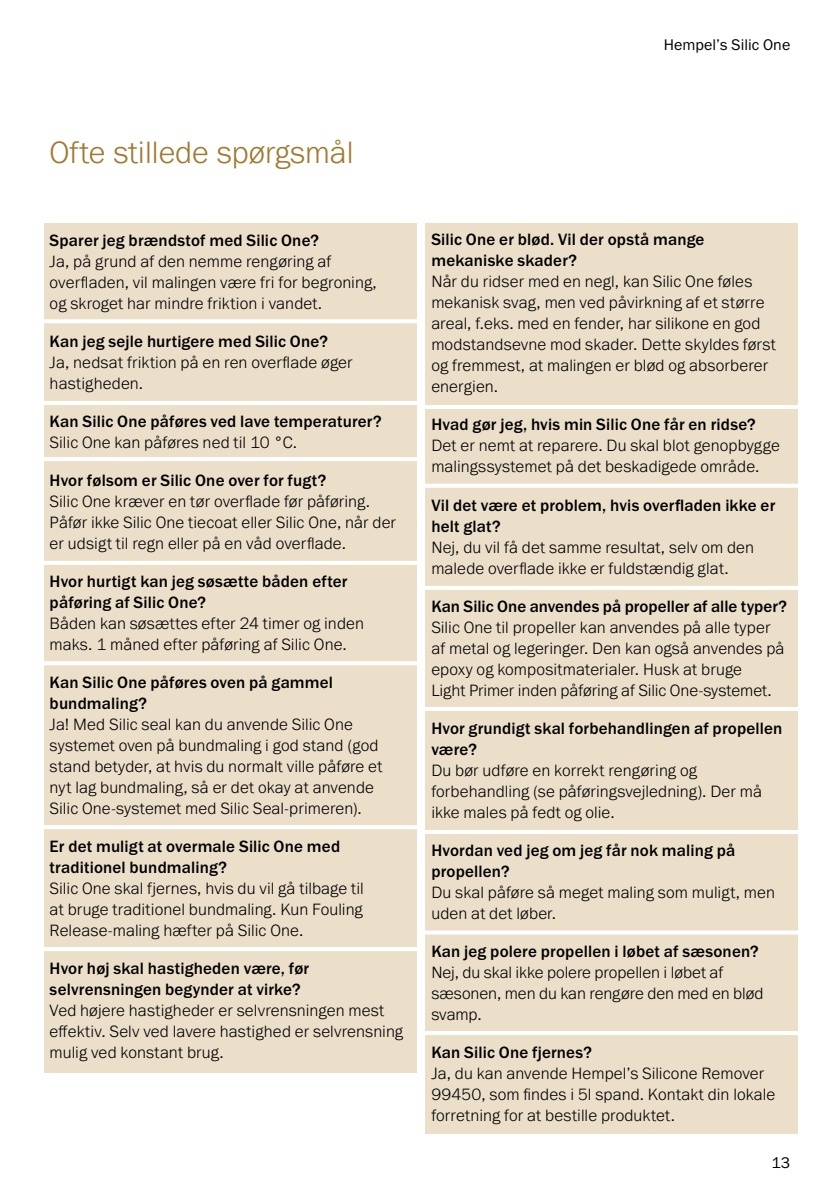
<style>
.page{position:relative;width:840px;height:1191px;background:#fff}
.page>*{position:absolute;margin:0;border:0;box-sizing:border-box;transform-origin:0 0}
.t1{font:300 32px "Franklin Gothic URW";color:#a07a30}
.t2{font:300 17px/21px "Franklin Gothic URW";letter-spacing:.005em;color:#000}
.t3{font:500 17px/21px "Franklin Gothic URW";letter-spacing:.01em;color:#000}
.t4{font:16px "Franklin Gothic URW Boo";color:#000}
</style>
<div class="page">
<div style="left:44px;top:223px;width:372px;height:849px;background:#ecdfca"></div>
<div style="left:425px;top:223px;width:372px;height:911px;background:#ecdfca"></div>
<svg style="left:44px;top:319px;width:373px;height:4px"></svg>
<hr style="left:35px;top:401px;width:385px;height:4px;background:#fff">
<hr style="left:35px;top:457px;width:385px;height:4px;background:#fff">
<hr style="left:35px;top:561px;width:385px;height:4px;background:#fff">
<svg style="left:44px;top:661px;width:373px;height:4px"></svg>
<hr style="left:35px;top:825px;width:385px;height:4px;background:#fff">
<hr style="left:35px;top:947px;width:385px;height:4px;background:#fff">
<svg style="left:425px;top:930px;width:373px;height:4px"></svg>
<hr style="left:422px;top:830px;width:384px;height:4px;background:#fff">
<hr style="left:422px;top:707px;width:384px;height:4px;background:#fff">
<hr style="left:422px;top:586px;width:384px;height:4px;background:#fff">
<svg style="left:425px;top:484px;width:373px;height:4px"></svg>
<hr style="left:422px;top:405px;width:384px;height:4px;background:#fff">
<hr style="left:422px;top:1031px;width:384px;height:4px;background:#fff">
<p class="t4" style="left:663px;top:34px;width:128px">Hempel’s Silic One</p>
<h1 class="t1" style="left:50px;top:133px;width:305px">Ofte stillede spørgsmål</h1>
<p class="t3" style="left:50px;top:229px;width:271px">Sparer jeg brændstof med Silic One?</p>
<p class="t2" style="left:50px;top:250px;width:328px">Ja, på grund af den nemme rengøring af overfladen, vil malingen være fri for begroning, og skroget har mindre friktion i vandet.</p>
<p class="t3" style="left:50px;top:330px;width:279px">Kan jeg sejle hurtigere med Silic One?</p>
<p class="t2" style="left:50px;top:351px;width:304px">Ja, nedsat friktion på en ren overflade øger hastigheden.</p>
<p class="t3" style="left:50px;top:410px;width:333px">Kan Silic One påføres ved lave temperaturer?</p>
<p class="t2" style="left:50px;top:431px;width:249px">Silic One kan påføres ned til 10 °C.</p>
<p class="t3" style="left:50px;top:469px;width:278px">Hvor følsom er Silic One over for fugt?</p>
<p class="t2" style="left:50px;top:490px;width:348px">Silic One kræver en tør overflade før påføring.<br>Påfør ikke Silic One tiecoat eller Silic One, når der er udsigt til regn eller på en våd overflade.</p>
<p class="t3" style="left:50px;top:570px;width:299px">Hvor hurtigt kan jeg søsætte båden efter påføring af Silic One?</p>
<p class="t2" style="left:50px;top:612px;width:315px">Båden kan søsættes efter 24 timer og inden maks. 1 måned efter påføring af Silic One.</p>
<p class="t3" style="left:50px;top:671px;width:285px">Kan Silic One påføres oven på gammel bundmaling?</p>
<p class="t2" style="left:50px;top:713px;width:334px">Ja! Med Silic seal kan du anvende Silic One systemet oven på bundmaling i god stand (god stand betyder, at hvis du normalt ville påføre et nyt lag bundmaling, så er det okay at anvende Silic One-systemet med Silic Seal-primeren).</p>
<p class="t3" style="left:50px;top:835px;width:292px">Er det muligt at overmale Silic One med traditionel bundmaling?</p>
<p class="t2" style="left:50px;top:877px;width:315px;text-align:justify">Silic One skal fjernes, hvis du vil gå tilbage til at bruge traditionel bundmaling. Kun Fouling Release-maling hæfter på Silic One.</p>
<p class="t3" style="left:50px;top:957px;width:261px">Hvor høj skal hastigheden være, før selvrensningen begynder at virke?</p>
<p class="t2" style="left:50px;top:999px;width:355px">Ved højere hastigheder er selvrensningen mest effektiv. Selv ved lavere hastighed er selvrensning mulig ved konstant brug.</p>
<p class="t3" style="left:431px;top:229px;width:274px">Silic One er blød. Vil der opstå mange mekaniske skader?</p>
<p class="t2" style="left:431px;top:271px;width:346px">Når du ridser med en negl, kan Silic One føles mekanisk svag, men ved påvirkning af et større areal, f.eks. med en fender, har silikone en god modstandsevne mod skader. Dette skyldes først og fremmest, at malingen er blød og absorberer energien.</p>
<p class="t3" style="left:431px;top:414px;width:326px">Hvad gør jeg, hvis min Silic One får en ridse?</p>
<p class="t2" style="left:431px;top:435px;width:350px">Det er nemt at reparere. Du skal blot genopbygge malingssystemet på det beskadigede område.</p>
<p class="t3" style="left:431px;top:494px;width:345px">Vil det være et problem, hvis overfladen ikke er helt glat?</p>
<p class="t2" style="left:431px;top:536px;width:324px">Nej, du vil få det samme resultat, selv om den malede overflade ikke er fuldstændig glat.</p>
<p class="t3" style="left:431px;top:595px;width:357px">Kan Silic One anvendes på propeller af alle typer?</p>
<p class="t2" style="left:431px;top:616px;width:354px">Silic One til propeller kan anvendes på alle typer af metal og legeringer. Den kan også anvendes på epoxy og kompositmaterialer. Husk at bruge<br>Light Primer inden påføring af Silic One-systemet.</p>
<p class="t3" style="left:431px;top:717px;width:352px">Hvor grundigt skal forbehandlingen af propellen være?</p>
<p class="t2" style="left:431px;top:759px;width:332px">Du bør udføre en korrekt rengøring og forbehandling (se påføringsvejledning). Der må ikke males på fedt og olie.</p>
<p class="t3" style="left:431px;top:839px;width:305px">Hvordan ved jeg om jeg får nok maling på propellen?</p>
<p class="t2" style="left:431px;top:881px;width:345px">Du skal påføre så meget maling som muligt, men uden at det løber.</p>
<p class="t3" style="left:431px;top:940px;width:329px">Kan jeg polere propellen i løbet af sæsonen?</p>
<p class="t2" style="left:431px;top:961px;width:333px">Nej, du skal ikke polere propellen i løbet af sæsonen, men du kan rengøre den med en blød svamp.</p>
<p class="t3" style="left:431px;top:1041px;width:162px">Kan Silic One fjernes?</p>
<p class="t2" style="left:431px;top:1062px;width:345px">Ja, du kan anvende Hempel’s Silicone Remover<br>99450, som findes i 5l spand. Kontakt din lokale forretning for at bestille produktet.</p>
<p class="t4" style="left:771px;top:1152px;width:20px">13</p>
</div>
